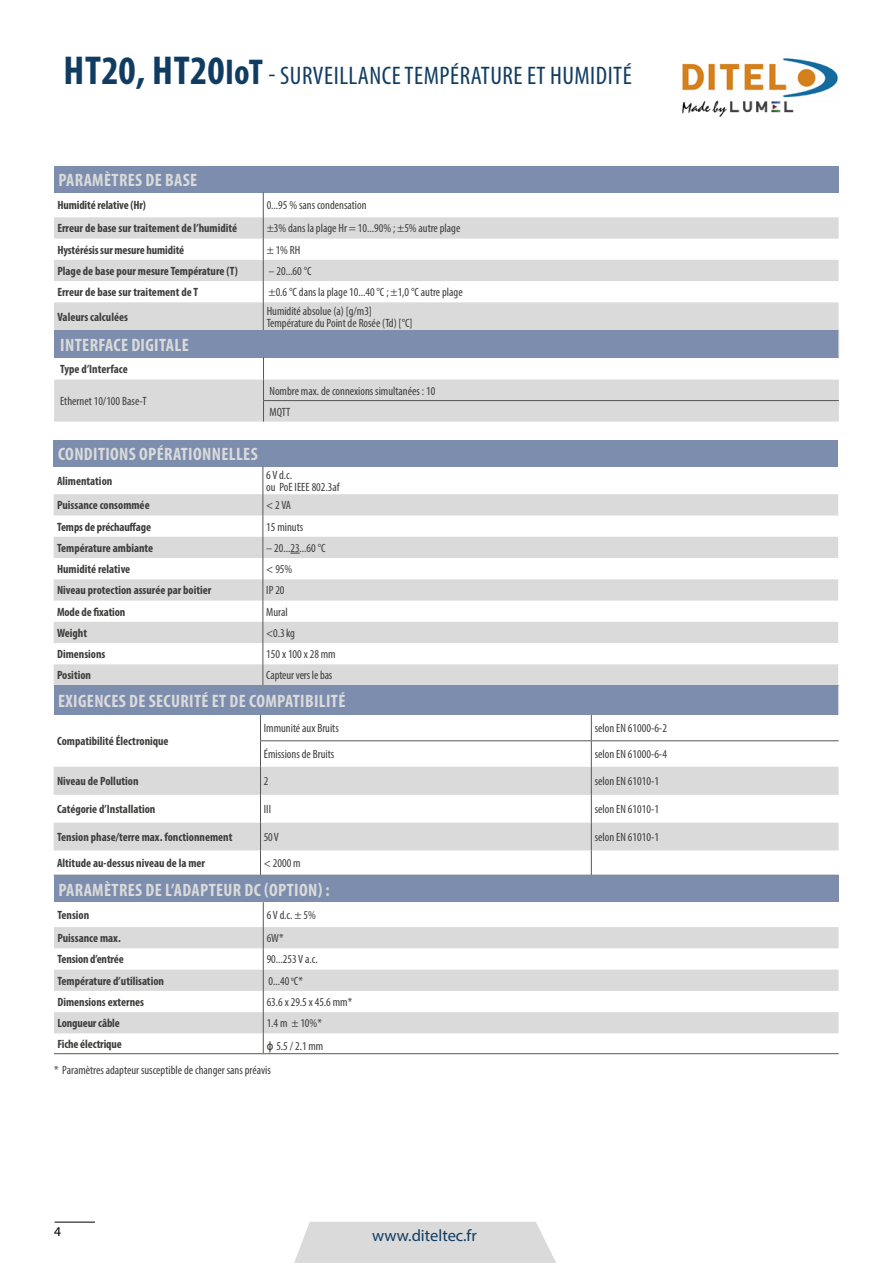
<style>
.page{position:relative;width:893px;height:1263px;background:#fff}
.page>*{position:absolute;margin:0;border:0;box-sizing:border-box;transform-origin:0 0}
.t1{font:condensed 25.5px "Myriad Pro";letter-spacing:.02em;color:#103c62}
.t2{font:700 condensed 18px "Myriad Pro";letter-spacing:.02em;color:#dadada}
.t3{font:16.5px "Myriad Pro";color:#103c62}
.t4{font:13.5px "Myriad Pro";color:#000}
.t5{font:condensed 12px/12px "Myriad Pro";color:#3c3c3b}
.t6{font:700 condensed 12px "Myriad Pro";color:#3c3c3b}
.s1{font-weight:700;font-size:40.5px}
.s2{font-weight:700;font-size:36px}
</style>
<div class="page">
<svg style="left:294px;top:1222px;width:262px;height:41px;background:#dcdcdc"></svg>
<hr style="left:55px;top:1222px;width:40px;height:1px;background:#000">
<div style="left:54px;top:440px;width:784px;height:26px;background:#7c8dad"></div>
<svg style="left:54px;top:494px;width:784px;height:191px;fill:#dadada"></svg>
<svg style="left:262px;top:466px;width:1px;height:219px"></svg>
<div style="left:54px;top:685px;width:785px;height:30px;background:#7c8dad"></div>
<svg style="left:54px;top:767px;width:785px;height:83px;fill:#dadada"></svg>
<hr style="left:838px;top:685px;width:1px;height:30px;background:#e1e1e1">
<svg style="left:260px;top:715px;width:1px;height:160px"></svg>
<svg style="left:591px;top:715px;width:1px;height:160px"></svg>
<hr style="left:260px;top:740px;width:331px;height:1px;background:#575756">
<hr style="left:591px;top:740px;width:248px;height:1px;background:#575756">
<div style="left:54px;top:875px;width:785px;height:27px;background:#7c8dad"></div>
<svg style="left:54px;top:927px;width:785px;height:106px;fill:#dadada"></svg>
<hr style="left:54px;top:1053px;width:209px;height:1px;background:#575756">
<hr style="left:263px;top:1053px;width:576px;height:1px;background:#575756">
<div style="left:54px;top:166px;width:785px;height:26px;background:#7c8dad"></div>
<svg style="left:54px;top:192px;width:785px;height:230px"></svg>
<img style="left:682px;top:58px;width:156px;height:59px">
<svg style="left:263px;top:902px;width:10px;height:151px"></svg>
<h1 class="t1" style="left:63px;top:61px;width:570px"><span class="s1">HT20, HT20</span><span class="s2">IoT</span> - SURVEILLANCE TEMPÉRATURE ET HUMIDITÉ</h1>
<h2 class="t2" style="left:58px;top:169px;width:140px">PARAMÈTRES DE BASE</h2>
<p class="t6" style="left:57px;top:198px;width:90px">Humidité relative (Hr)</p>
<p class="t5" style="left:267px;top:199px;width:101px">0...95 % sans condensation</p>
<p class="t6" style="left:57px;top:221px;width:181px">Erreur de base sur traitement de l’humidité</p>
<p class="t5" style="left:267px;top:222px;width:195px">±3% dans la plage Hr = 10...90% ; ±5% autre plage</p>
<p class="t6" style="left:57px;top:242px;width:128px">Hystérésis sur mesure humidité</p>
<p class="t5" style="left:267px;top:244px;width:35px">± 1% RH</p>
<p class="t6" style="left:57px;top:263px;width:182px">Plage de base pour mesure Température (T)</p>
<p class="t5" style="left:269px;top:265px;width:45px">– 20...60 °C</p>
<p class="t6" style="left:57px;top:285px;width:142px">Erreur de base sur traitement de T</p>
<p class="t5" style="left:269px;top:286px;width:196px">±0.6 °C dans la plage 10...40 °C ; ±1,0 °C autre plage</p>
<p class="t6" style="left:57px;top:309px;width:72px">Valeurs calculées</p>
<p class="t5" style="left:267px;top:305px;width:147px">Humidité absolue (a) [g/m3]<br>Température du Point de Rosée (Td) [°C]</p>
<h2 class="t2" style="left:60px;top:333px;width:130px">INTERFACE DIGITALE</h2>
<p class="t6" style="left:60px;top:361px;width:69px">Type d’Interface</p>
<p class="t5" style="left:60px;top:395px;width:88px">Ethernet 10/100 Base-T</p>
<p class="t5" style="left:269px;top:380px;width:167px;line-height:21px">Nombre max. de connexions simultanées : 10<br>MQTT</p>
<h2 class="t2" style="left:58px;top:443px;width:201px">CONDITIONS OPÉRATIONNELLES</h2>
<p class="t6" style="left:57px;top:473px;width:57px">Alimentation</p>
<p class="t5" style="left:266px;top:469px;width:75px">6 V d.c.<br>ou PoE IEEE 802.3af</p>
<p class="t6" style="left:57px;top:498px;width:94px">Puissance consommée</p>
<p class="t5" style="left:266px;top:499px;width:26px">&lt; 2 VA</p>
<p class="t6" style="left:57px;top:519px;width:96px">Temps de préchauffage</p>
<p class="t5" style="left:266px;top:520px;width:38px">15 minuts</p>
<p class="t6" style="left:57px;top:540px;width:98px">Température ambiante</p>
<p class="t5" style="left:266px;top:542px;width:61px">– 20...23...60 °C</p>
<p class="t6" style="left:57px;top:562px;width:75px">Humidité relative</p>
<p class="t5" style="left:266px;top:563px;width:28px">&lt; 95%</p>
<p class="t6" style="left:57px;top:583px;width:156px">Niveau protection assurée par boitier</p>
<p class="t5" style="left:266px;top:584px;width:20px">IP 20</p>
<p class="t6" style="left:57px;top:604px;width:70px">Mode de fixation</p>
<p class="t5" style="left:266px;top:606px;width:23px">Mural</p>
<p class="t6" style="left:57px;top:625px;width:32px">Weight</p>
<p class="t5" style="left:266px;top:627px;width:30px">&lt;0.3 kg</p>
<p class="t6" style="left:57px;top:647px;width:50px">Dimensions</p>
<p class="t5" style="left:266px;top:648px;width:71px">150 x 100 x 28 mm</p>
<p class="t6" style="left:57px;top:668px;width:36px">Position</p>
<p class="t5" style="left:266px;top:669px;width:68px">Capteur vers le bas</p>
<h2 class="t2" style="left:58px;top:690px;width:289px">EXIGENCES DE SECURITÉ ET DE COMPATIBILITÉ</h2>
<p class="t6" style="left:57px;top:734px;width:113px">Compatibilité Électronique</p>
<p class="t5" style="left:264px;top:722px;width:76px">Immunité aux Bruits</p>
<p class="t5" style="left:595px;top:722px;width:74px">selon EN 61000-6-2</p>
<p class="t5" style="left:264px;top:748px;width:72px">Émissions de Bruits</p>
<p class="t5" style="left:595px;top:748px;width:74px">selon EN 61000-6-4</p>
<p class="t6" style="left:57px;top:774px;width:83px">Niveau de Pollution</p>
<p class="t5" style="left:264px;top:775px;width:6px">2</p>
<p class="t5" style="left:595px;top:775px;width:66px">selon EN 61010-1</p>
<p class="t6" style="left:57px;top:802px;width:100px">Catégorie d’Installation</p>
<p class="t5" style="left:264px;top:803px;width:9px">III</p>
<p class="t5" style="left:595px;top:803px;width:66px">selon EN 61010-1</p>
<p class="t6" style="left:57px;top:829px;width:177px">Tension phase/terre max. fonctionnement</p>
<p class="t5" style="left:264px;top:831px;width:17px">50 V</p>
<p class="t5" style="left:595px;top:831px;width:66px">selon EN 61010-1</p>
<p class="t6" style="left:57px;top:856px;width:150px">Altitude au-dessus niveau de la mer</p>
<p class="t5" style="left:264px;top:857px;width:38px">&lt; 2000 m</p>
<h2 class="t2" style="left:58px;top:878px;width:273px">PARAMÈTRES DE L’ADAPTEUR DC (OPTION) :</h2>
<p class="t6" style="left:57px;top:907px;width:33px">Tension</p>
<p class="t5" style="left:267px;top:909px;width:51px">6 V d.c. ± 5%</p>
<p class="t6" style="left:57px;top:931px;width:65px">Puissance max.</p>
<p class="t5" style="left:267px;top:932px;width:18px">6W*</p>
<p class="t6" style="left:57px;top:952px;width:68px">Tension d’entrée</p>
<p class="t5" style="left:267px;top:953px;width:53px">90...253 V a.c.</p>
<p class="t6" style="left:57px;top:973px;width:108px">Température d’utilisation</p>
<p class="t5" style="left:269px;top:975px;width:36px">0...40 <sup>o</sup>C*</p>
<p class="t6" style="left:57px;top:994px;width:88px">Dimensions externes</p>
<p class="t5" style="left:267px;top:996px;width:87px">63.6 x 29.5 x 45.6 mm*</p>
<p class="t6" style="left:57px;top:1016px;width:64px">Longueur câble</p>
<p class="t5" style="left:267px;top:1017px;width:57px">1.4 m ± 10%*</p>
<p class="t6" style="left:57px;top:1036px;width:66px">Fiche électrique</p>
<p class="t5" style="left:276px;top:1039px;width:49px">5.5 / 2.1 mm</p>
<p class="t5" style="left:54px;top:1064px;width:218px">* Paramètres adapteur susceptible de changer sans préavis</p>
<p class="t4" style="left:54px;top:1223px;width:8px">4</p>
<h3 class="t3" style="left:372px;top:1225px;width:106px">www.diteltec.fr</h3>
</div>
